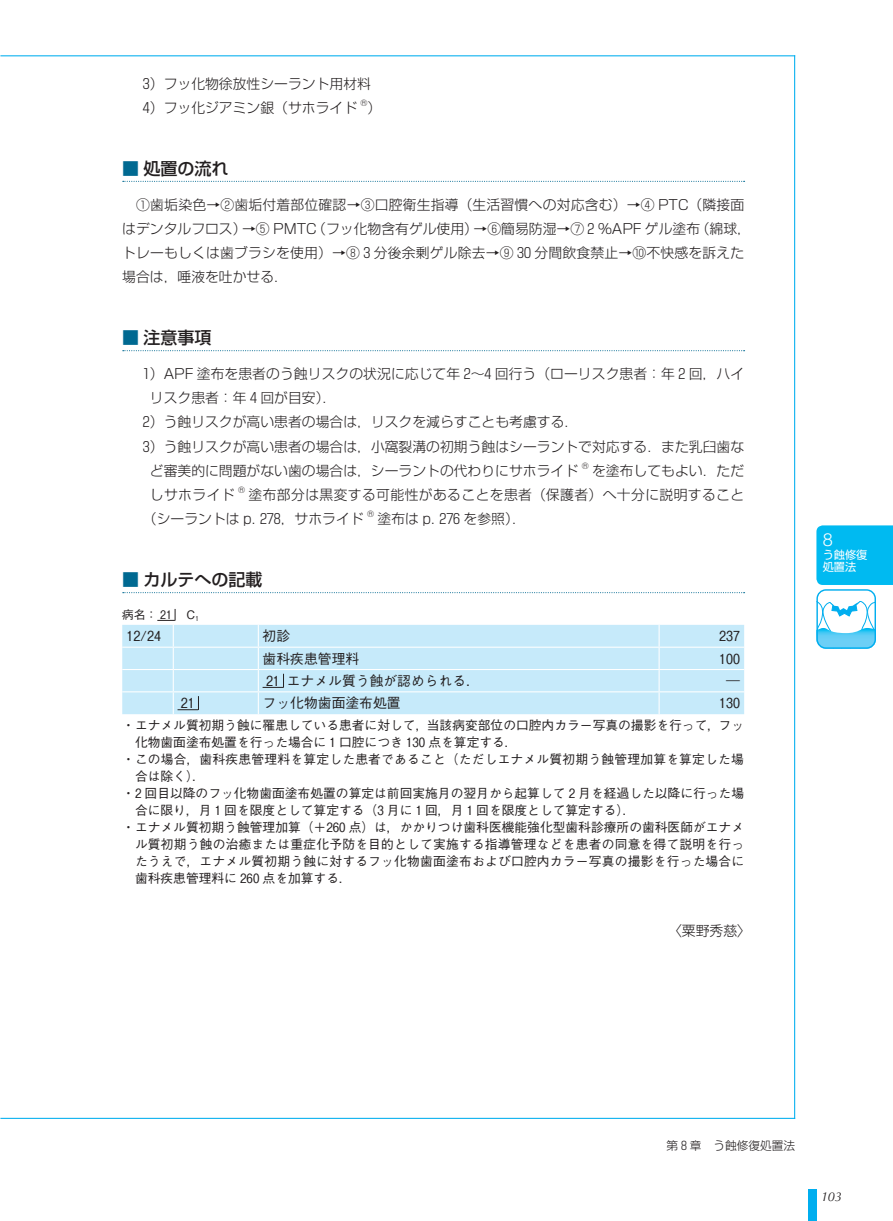
<style>
.page{position:relative;width:893px;height:1221px;background:#fff}
.page>*{position:absolute;margin:0;border:0;box-sizing:border-box;transform-origin:0 0}
.t1{font:300 18px "Helvetica Neue LT Std";color:#fff}
.小見出し{font:500 16.95px "Shin Go Pro";color:#231f20}
._1{font:300 13.8px/24.2px "Shin Go Pro";color:#231f20}
.本文{font:300 13.8px/24.2px "Shin Go Pro";letter-spacing:.015em;color:#231f20}
._1-2{font:300 13.8px/24.2px "Shin Go Pro";letter-spacing:.025em;color:#231f20}
.表中文字_13Q_行間5{font:500 13.8px "Gothic BBB Pro";color:#231f20}
.著者名{font:300 13.8px "Shin Go Pro";color:#231f20}
.表の下_12Q_行間4{font:500 12.75px/17px "Gothic BBB Pro";color:#231f20}
.t2{font:italic 12.75px "Optima";color:#231f20}
.t3{font:300 11.7px "Shin Go Pro";color:#231f20}
.図表タイトル_11Q_行間2{font:500 11.7px "Gothic BBB Pro";color:#231f20}
.t4{font:11.1px/12.8px "Shin Go Pro";color:#fff}
._1-3{font:300 8.1px "Shin Go Pro";color:#231f20}
.s1{color:#006991}
</style>
<div class="page">
<div style="left:808px;top:1188px;width:8px;height:32px;background:#00aeef"></div>
<svg style="left:816px;top:525px;width:77px;height:123px"></svg>
<hr style="left:0;top:55px;width:795px;height:1px;background:#00aeef">
<hr style="left:0;top:1117px;width:795px;height:1px;background:#00aeef">
<hr style="left:794px;top:55px;width:1px;height:1063px;background:#00aeef">
<svg style="left:123px;top:181px;width:622px;height:1px"></svg>
<svg style="left:123px;top:350px;width:622px;height:1px"></svg>
<svg style="left:123px;top:592px;width:622px;height:1px"></svg>
<div style="left:122px;top:625px;width:622px;height:89px;background:#c6eafa"></div>
<hr style="left:122px;top:646px;width:51px;height:1px;background:#fff">
<hr style="left:173px;top:646px;width:85px;height:1px;background:#fff">
<hr style="left:258px;top:646px;width:401px;height:1px;background:#fff">
<hr style="left:659px;top:646px;width:85px;height:1px;background:#fff">
<hr style="left:122px;top:669px;width:51px;height:1px;background:#fff">
<hr style="left:173px;top:669px;width:85px;height:1px;background:#fff">
<hr style="left:258px;top:669px;width:401px;height:1px;background:#fff">
<hr style="left:659px;top:669px;width:85px;height:1px;background:#fff">
<hr style="left:122px;top:691px;width:51px;height:1px;background:#fff">
<hr style="left:173px;top:691px;width:85px;height:1px;background:#fff">
<hr style="left:258px;top:691px;width:401px;height:1px;background:#fff">
<hr style="left:659px;top:691px;width:85px;height:1px;background:#fff">
<svg style="left:659px;top:625px;width:1px;height:89px"></svg>
<svg style="left:258px;top:625px;width:26px;height:89px;background:#c7e8f7"></svg>
<svg style="left:157px;top:609px;width:42px;height:105px"></svg>
<p class="_1" style="left:143px;top:70px;width:230px">3）フッ化物徐放性シーラント用材料</p>
<p class="_1" style="left:143px;top:94px;width:216px">4）フッ化ジアミン銀（サホライド</p>
<p class="_1-3" style="left:361px;top:96px;width:9px">®</p>
<p class="_1" style="left:368px;top:94px;width:15px">）</p>
<p class="小見出し" style="left:122px;top:154px;width:108px"><span class="s1">■</span> 処置の流れ</p>
<p class="本文" style="left:122px;top:191px;width:630px;text-indent:14px">①歯垢染色→②歯垢付着部位確認→③口腔衛生指導（生活習慣への対応含む）→④ PTC（隣接面はデンタルフロス）→⑤ PMTC（フッ化物含有ゲル使用）→⑥簡易防湿→⑦ 2 %APF ゲル塗布（綿球，トレーもしくは歯ブラシを使用）→⑧ 3 分後余剰ゲル除去→⑨ 30 分間飲食禁止→⑩不快感を訴えた場合は，唾液を吐かせる．</p>
<p class="小見出し" style="left:122px;top:323px;width:91px"><span class="s1">■</span> 注意事項</p>
<p class="_1" style="left:150px;top:360px;width:596px;text-indent:-7px">1）APF 塗布を患者のう蝕リスクの状況に応じて年 2〜4 回行う（ローリスク患者：年 2 回，ハイリスク患者：年 4 回が目安）．</p>
<p class="_1" style="left:143px;top:408px;width:437px">2）う蝕リスクが高い患者の場合は，リスクを減らすことも考慮する．</p>
<p class="_1" style="left:150px;top:432px;width:596px;text-indent:-7px">3）う蝕リスクが高い患者の場合は，小窩裂溝の初期う蝕はシーラントで対応する．また乳臼歯など審美的に問題がない歯の場合は，シーラントの代わりにサホライド</p>
<p class="_1-3" style="left:582px;top:459px;width:9px">®</p>
<p class="_1" style="left:592px;top:457px;width:154px">を塗布してもよい．ただ</p>
<p class="_1" style="left:150px;top:481px;width:86px">しサホライド</p>
<p class="_1-3" style="left:238px;top:483px;width:9px">®</p>
<p class="_1-2" style="left:143px;top:481px;width:603px;text-indent:106px">塗布部分は黒変する可能性があることを患者（保護者）へ十分に説明すること（シーラントは p. 278，サホライド</p>
<p class="_1-3" style="left:367px;top:507px;width:9px">®</p>
<p class="_1" style="left:378px;top:505px;width:150px">塗布は p. 276 を参照）．</p>
<p class="小見出し" style="left:122px;top:565px;width:142px"><span class="s1">■</span> カルテへの記載</p>
<p class="図表タイトル_11Q_行間2" style="left:122px;top:605px;width:78px">病名： 21 　C<sub>1</sub></p>
<p class="表中文字_13Q_行間5" style="left:126px;top:625px;width:36px">12/24</p>
<p class="表中文字_13Q_行間5" style="left:263px;top:625px;width:29px">初診</p>
<p class="表中文字_13Q_行間5" style="left:719px;top:625px;width:22px">237</p>
<p class="表中文字_13Q_行間5" style="left:263px;top:647px;width:98px">歯科疾患管理料</p>
<p class="表中文字_13Q_行間5" style="left:719px;top:647px;width:22px">100</p>
<p class="表中文字_13Q_行間5" style="left:266px;top:669px;width:216px">21 エナメル質う蝕が認められる．</p>
<p class="表中文字_13Q_行間5" style="left:726px;top:669px;width:15px">―</p>
<p class="表中文字_13Q_行間5" style="left:181px;top:692px;width:15px">21</p>
<p class="表中文字_13Q_行間5" style="left:263px;top:692px;width:140px">フッ化物歯面塗布処置</p>
<p class="表中文字_13Q_行間5" style="left:719px;top:692px;width:22px">130</p>
<p class="表の下_12Q_行間4" style="left:135px;top:714px;width:611px;text-indent:-13px">・エナメル質初期う蝕に罹患している患者に対して，当該病変部位の口腔内カラー写真の撮影を行って，フッ化物歯面塗布処置を行った場合に 1 口腔につき 130 点を算定する．</p>
<p class="表の下_12Q_行間4" style="left:135px;top:748px;width:610px;text-indent:-13px">・この場合，歯科疾患管理料を算定した患者であること（ただしエナメル質初期う蝕管理加算を算定した場合は除く）．</p>
<p class="表の下_12Q_行間4" style="left:135px;top:782px;width:611px;text-indent:-13px">・2 回目以降のフッ化物歯面塗布処置の算定は前回実施月の翌月から起算して 2 月を経過した以降に行った場合に限り，月 1 回を限度として算定する（3 月に 1 回，月 1 回を限度として算定する）．</p>
<p class="表の下_12Q_行間4" style="left:135px;top:816px;width:611px;text-align:justify;text-indent:-13px">・エナメル質初期う蝕管理加算（＋260 点）は，かかりつけ歯科医機能強化型歯科診療所の歯科医師がエナメル質初期う蝕の治癒または重症化予防を目的として実施する指導管理などを患者の同意を得て説明を行ったうえで，エナメル質初期う蝕に対するフッ化物歯面塗布および口腔内カラー写真の撮影を行った場合に歯科疾患管理料に 260 点を加算する．</p>
<p class="著者名" style="left:668px;top:919px;width:84px">〈粟野秀慈〉</p>
<h1 class="t1" style="left:823px;top:528px;width:12px">8</h1>
<p class="t4" style="left:823px;top:546px;width:46px">う蝕修復処置法</p>
<p class="t3" style="left:666px;top:1136px;width:130px">第 8 章　う蝕修復処置法</p>
<p class="t2" style="left:821px;top:1188px;width:23px">103</p>
</div>
